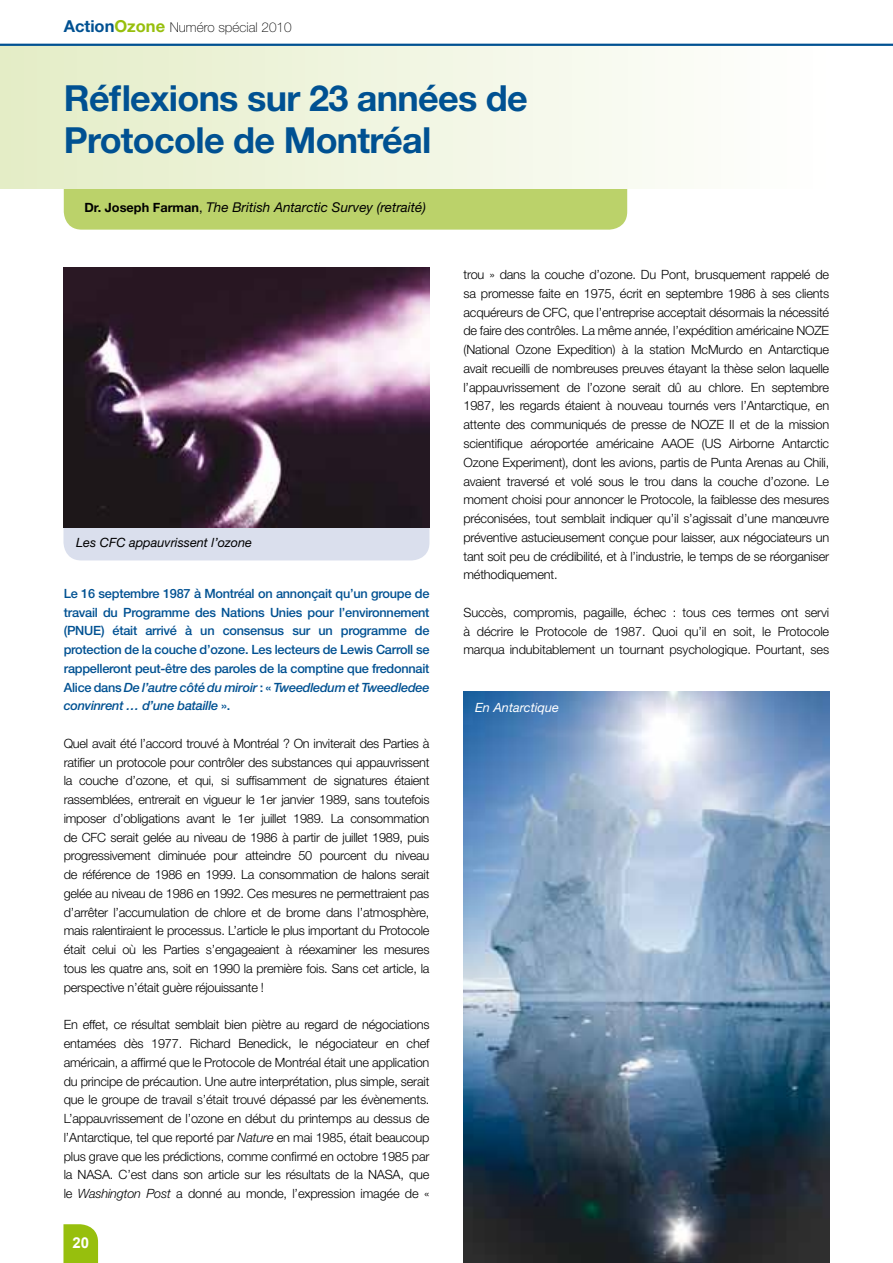
<style>
.page{position:relative;width:893px;height:1263px;background:#fff}
.page>*{position:absolute;margin:0;border:0;box-sizing:border-box;transform-origin:0 0}
.t1{font:700 36px/42px "Helvetica Neue LT Pro";letter-spacing:-.02em;color:#005192}
.t2{font:700 15px "Arial";color:#fff}
.t3{font:italic 13.5px "Helvetica Neue LT Pro";color:#000}
.t4{font:100 13.5px "Helvetica Neue LT Pro";color:#000}
.t5{font:300 12.75px/18.8px "Helvetica Neue LT Pro";letter-spacing:-.015em;color:#000;text-align:justify}
.t6{font:500 12.75px/18.8px "Helvetica Neue LT Pro";letter-spacing:-.02em;color:#005192;text-align:justify}
.t7{font:italic 12.75px "Helvetica Neue LT Pro";color:#000}
.t8{font:italic 12.75px "Helvetica Neue LT Pro";color:#fff}
.s1{font-weight:700;font-size:16.5px;color:#005192}
.s2{font-weight:700;font-size:16.5px;color:#97bf0d}
.s3{font-weight:700;font-style:normal;font-size:12.75px}
.s4{font-style:normal;font-size:12.75px}
.s5{font-style:italic}
</style>
<div class="page">
<svg style="left:63px;top:1224px;width:35px;height:39px"></svg>
<div style="left:64px;top:154px;width:563px;height:76px;background:#bbd26a;border-radius:18px"></div>
<div style="left:0;top:45px;width:829px;height:143px;background:linear-gradient(to right,#e4edc6,#fff)"></div>
<img style="left:463px;top:692px;width:366px;height:571px">
<div style="left:63px;top:502px;width:366px;height:58px;background:#dadfed;border-radius:18px"></div>
<img style="left:63px;top:268px;width:366px;height:260px">
<hr style="left:0;top:44px;width:893px;height:2px;background:#005192">
<p class="t4" style="left:64px;top:19px;width:229px"><span class="s1">Action</span><span class="s2">Ozone</span> Numéro spécial 2010</p>
<h1 class="t1" style="left:64px;top:76px;width:466px">Réflexions sur 23 années de<br>Protocole de Montréal</h1>
<p class="t3" style="left:85px;top:198px;width:343px"><span class="s3">Dr. Joseph Farman</span><span class="s4">,</span> The British Antarctic Survey (retraité)</p>
<p class="t7" style="left:76px;top:535px;width:177px">Les CFC appauvrissent l’ozone</p>
<p class="t6" style="left:64px;top:584px;width:367px">Le 16 septembre 1987 à Montréal on annonçait qu’un groupe de travail du Programme des Nations Unies pour l’environnement (PNUE) était arrivé à un consensus sur un programme de protection de la couche d’ozone. Les lecteurs de Lewis Carroll se rappelleront peut-être des paroles de la comptine que fredonnait Alice dans <span class="s5">De l’autre côté du miroir</span> : « <span class="s5">Tweedledum et Tweedledee convinrent … d’une bataille</span> ».</p>
<p class="t5" style="left:64px;top:734px;width:367px">Quel avait été l’accord trouvé à Montréal ? On inviterait des Parties à ratifier un protocole pour contrôler des substances qui appauvrissent la couche d’ozone, et qui, si suffisamment de signatures étaient rassemblées, entrerait en vigueur le 1er janvier 1989, sans toutefois imposer d’obligations avant le 1er juillet 1989. La consommation de CFC serait gelée au niveau de 1986 à partir de juillet 1989, puis progressivement diminuée pour atteindre 50 pourcent du niveau de référence de 1986 en 1999. La consommation de halons serait gelée au niveau de 1986 en 1992. Ces mesures ne permettraient pas d’arrêter l’accumulation de chlore et de brome dans l’atmosphère, mais ralentiraient le processus. L’article le plus important du Protocole était celui où les Parties s’engageaient à réexaminer les mesures tous les quatre ans, soit en 1990 la première fois. Sans cet article, la perspective n’était guère réjouissante !</p>
<p class="t5" style="left:64px;top:1015px;width:367px">En effet, ce résultat semblait bien piètre au regard de négociations entamées dès 1977. Richard Benedick, le négociateur en chef américain, a affirmé que le Protocole de Montréal était une application du principe de précaution. Une autre interprétation, plus simple, serait que le groupe de travail s’était trouvé dépassé par les évènements.<br>L’appauvrissement de l’ozone en début du printemps au dessus de l’Antarctique, tel que reporté par <span class="s5">Nature</span> en mai 1985, était beaucoup plus grave que les prédictions, comme confirmé en octobre 1985 par la NASA. C’est dans son article sur les résultats de la NASA, que le <span class="s5">Washington Post</span> a donné au monde, l’expression imagée de «</p>
<p class="t2" style="left:72px;top:1233px;width:18px">20</p>
<p class="t5" style="left:463px;top:265px;width:367px">trou » dans la couche d’ozone. Du Pont, brusquement rappelé de sa promesse faite en 1975, écrit en septembre 1986 à ses clients acquéreurs de CFC, que l’entreprise acceptait désormais la nécessité de faire des contrôles. La même année, l’expédition américaine NOZE (National Ozone Expedition) à la station McMurdo en Antarctique avait recueilli de nombreuses preuves étayant la thèse selon laquelle l’appauvrissement de l’ozone serait dû au chlore. En septembre 1987, les regards étaient à nouveau tournés vers l’Antarctique, en attente des communiqués de presse de NOZE II et de la mission scientifique aéroportée américaine AAOE (US Airborne Antarctic Ozone Experiment), dont les avions, partis de Punta Arenas au Chili, avaient traversé et volé sous le trou dans la couche d’ozone. Le moment choisi pour annoncer le Protocole, la faiblesse des mesures préconisées, tout semblait indiquer qu’il s’agissait d’une manœuvre préventive astucieusement conçue pour laisser, aux négociateurs un tant soit peu de crédibilité, et à l’industrie, le temps de se réorganiser méthodiquement.</p>
<p class="t5" style="left:463px;top:603px;width:367px">Succès, compromis, pagaille, échec : tous ces termes ont servi à décrire le Protocole de 1987. Quoi qu’il en soit, le Protocole marqua indubitablement un tournant psychologique. Pourtant, ses</p>
<p class="t8" style="left:475px;top:699px;width:86px">En Antarctique</p>
</div>
